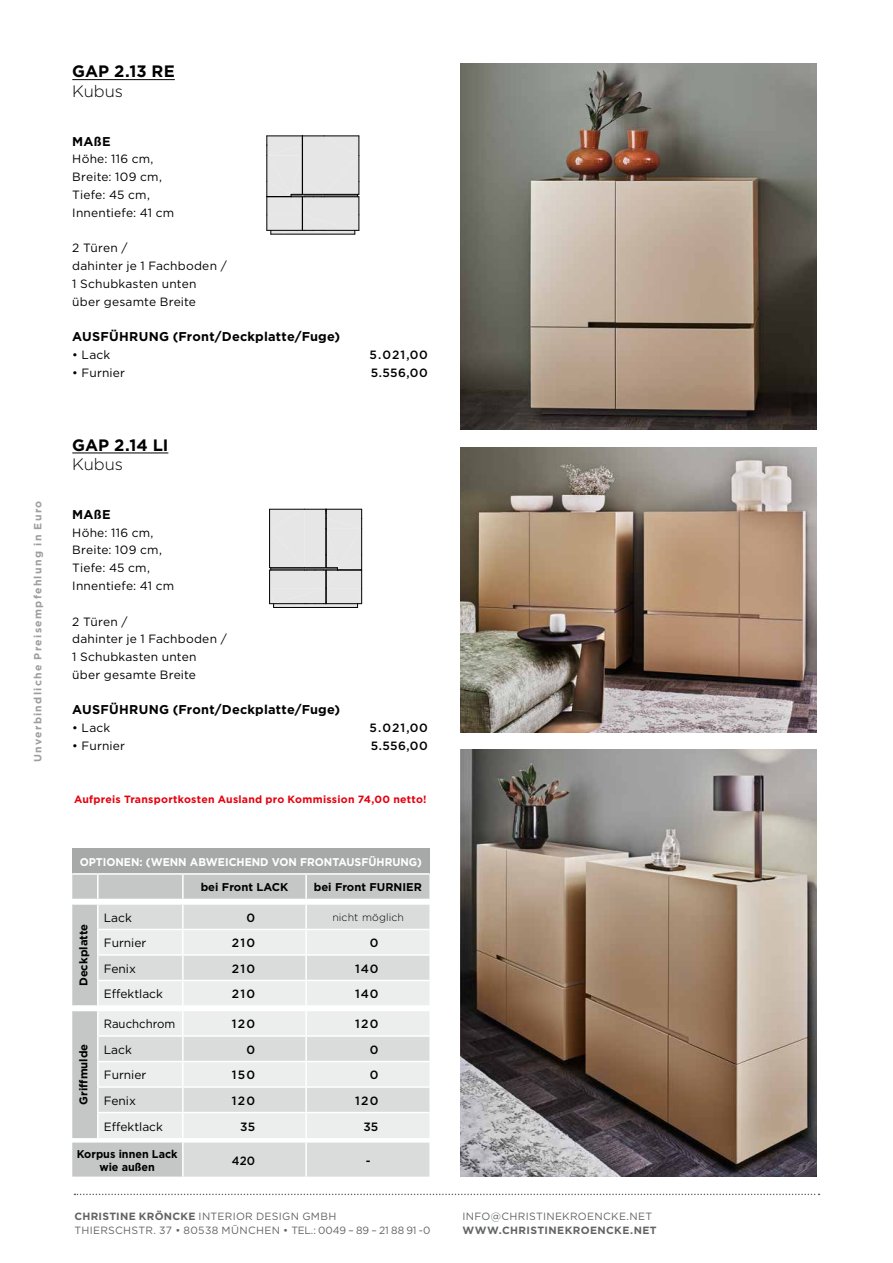
<style>
.page{position:relative;width:893px;height:1263px;background:#fff}
.page>*{position:absolute;margin:0;border:0;box-sizing:border-box;transform-origin:0 0}
.t1{font:700 16.5px "Gotham";letter-spacing:-.005em;color:#000}
.t2{font:300 16.5px "Gotham";color:#000}
.t3{font:700 12.75px "Gotham";letter-spacing:.02em;color:#000}
.t4{font:12px/17.7px "Gotham";letter-spacing:.015em;color:#000}
.t5{font:500 12px "Gotham";letter-spacing:.08em;color:#000}
.t6{font:12px "Gotham";letter-spacing:.015em;color:#000;scale:.95 1}
.t7{font:500 12px "Gotham";letter-spacing:.08em;color:#000;scale:.95 1}
.t8{font:700 11.25px "Gotham";color:#000}
.t9{font:700 11.25px "Gotham";color:#fff;scale:.95 1}
.t10{font:700 11.25px/13.5px "Gotham";color:#000;text-align:center;scale:.96 1}
.t11{font:10.5px/13.5px "Gotham";letter-spacing:.03em;color:#626463}
.t12{font:700 10.5px "Gotham";letter-spacing:.025em;color:#e7000e}
.t13{font:700 10.5px "Gotham";letter-spacing:.125em;color:#9d9e9e}
.t14{font:700 10.5px "Gotham";letter-spacing:.04em;color:#626463}
.t15{font:300 10.5px "Gotham";letter-spacing:.01em;color:#000}
.t16{font:8.55px "Arial";color:#000}
.s1{font-weight:700}
</style>
<div class="page">
<svg style="left:74px;top:1193px;width:746px;height:2px"></svg>
<hr style="left:72px;top:79px;width:103px;height:1px;background:#000">
<hr style="left:72px;top:453px;width:96px;height:1px;background:#000">
<hr style="left:271px;top:234px;width:84px;height:1px;background:#000">
<svg style="left:266px;top:136px;width:94px;height:98px;background:#d2d2d2"></svg>
<hr style="left:274px;top:607px;width:84px;height:1px;background:#000">
<svg style="left:269px;top:509px;width:93px;height:98px;background:#d4d4d4"></svg>
<img style="left:460px;top:64px;width:356px;height:366px">
<img style="left:460px;top:448px;width:356px;height:284px">
<img style="left:460px;top:750px;width:356px;height:426px">
<div style="left:72px;top:848px;width:357px;height:26px;background:#a7a9a9"></div>
<div style="left:72px;top:875px;width:357px;height:301px;background:#c5c7c7"></div>
<svg style="left:98px;top:1138px;width:331px;height:38px;background:#d9dada"></svg>
<svg style="left:99px;top:1011px;width:330px;height:127px;background:#e5e6e6"></svg>
<hr style="left:72px;top:873px;width:26px;height:2px;background:#fff">
<hr style="left:98px;top:873px;width:85px;height:2px;background:#fff">
<hr style="left:97px;top:875px;width:2px;height:24px;background:#fff">
<hr style="left:183px;top:873px;width:123px;height:2px;background:#fff">
<hr style="left:182px;top:875px;width:2px;height:24px;background:#fff">
<hr style="left:306px;top:873px;width:123px;height:2px;background:#fff">
<hr style="left:305px;top:875px;width:2px;height:24px;background:#fff">
<hr style="left:97px;top:1011px;width:2px;height:24px;background:#fff">
<hr style="left:182px;top:1011px;width:2px;height:24px;background:#fff">
<hr style="left:97px;top:1035px;width:86px;height:2px;background:#fff">
<hr style="left:97px;top:1037px;width:2px;height:24px;background:#fff">
<hr style="left:183px;top:1035px;width:123px;height:2px;background:#fff">
<hr style="left:182px;top:1037px;width:2px;height:24px;background:#fff">
<hr style="left:306px;top:1035px;width:123px;height:2px;background:#fff">
<hr style="left:305px;top:1037px;width:2px;height:24px;background:#fff">
<hr style="left:97px;top:1061px;width:86px;height:1px;background:#fff">
<hr style="left:97px;top:1062px;width:2px;height:24px;background:#fff">
<hr style="left:183px;top:1061px;width:123px;height:1px;background:#fff">
<hr style="left:182px;top:1062px;width:2px;height:24px;background:#fff">
<hr style="left:306px;top:1061px;width:123px;height:1px;background:#fff">
<hr style="left:97px;top:1086px;width:86px;height:2px;background:#fff">
<hr style="left:97px;top:1088px;width:2px;height:24px;background:#fff">
<hr style="left:183px;top:1086px;width:123px;height:2px;background:#fff">
<hr style="left:182px;top:1088px;width:2px;height:24px;background:#fff">
<hr style="left:306px;top:1086px;width:123px;height:2px;background:#fff">
<hr style="left:305px;top:1088px;width:2px;height:24px;background:#fff">
<hr style="left:97px;top:1112px;width:86px;height:1px;background:#fff">
<hr style="left:97px;top:1113px;width:2px;height:25px;background:#fff">
<hr style="left:183px;top:1112px;width:123px;height:1px;background:#fff">
<hr style="left:182px;top:1113px;width:2px;height:25px;background:#fff">
<hr style="left:306px;top:1112px;width:123px;height:1px;background:#fff">
<hr style="left:182px;top:1142px;width:2px;height:34px;background:#fff">
<hr style="left:305px;top:1011px;width:2px;height:24px;background:#fff">
<hr style="left:305px;top:1062px;width:2px;height:24px;background:#fff">
<hr style="left:305px;top:1113px;width:2px;height:25px;background:#fff">
<hr style="left:305px;top:1142px;width:2px;height:34px;background:#fff">
<svg style="left:72px;top:899px;width:357px;height:112px"></svg>
<hr style="left:98px;top:1005px;width:85px;height:2px;background:#fff">
<hr style="left:183px;top:1005px;width:123px;height:2px;background:#fff">
<hr style="left:306px;top:1005px;width:123px;height:2px;background:#fff">
<p class="t13" style="left:32px;top:762px;width:263px;rotate:-90deg">Unverbindliche Preisempfehlung in Euro</p>
<h1 class="t1" style="left:72px;top:62px;width:104px">GAP 2.13 RE</h1>
<h1 class="t2" style="left:72px;top:82px;width:52px">Kubus</h1>
<p class="t3" style="left:72px;top:134px;width:40px">MAßE</p>
<p class="t4" style="left:72px;top:150px;width:103px">Höhe: 116 cm,<br>Breite: 109 cm,<br>Tiefe: 45 cm,<br>Innentiefe: 41 cm</p>
<p class="t4" style="left:72px;top:239px;width:156px">2 Türen /<br>dahinter je 1 Fachboden /<br>1 Schubkasten unten über gesamte Breite</p>
<p class="t3" style="left:72px;top:329px;width:269px">AUSFÜHRUNG (Front/Deckplatte/Fuge)</p>
<p class="t4" style="left:72px;top:346px;width:40px">• Lack</p>
<p class="t5" style="left:370px;top:348px;width:60px">5.021,00</p>
<p class="t4" style="left:72px;top:363px;width:54px">• Furnier</p>
<p class="t5" style="left:371px;top:366px;width:59px">5.556,00</p>
<h1 class="t1" style="left:72px;top:435px;width:98px">GAP 2.14 LI</h1>
<h1 class="t2" style="left:72px;top:455px;width:52px">Kubus</h1>
<p class="t3" style="left:72px;top:507px;width:40px">MAßE</p>
<p class="t4" style="left:72px;top:523px;width:103px">Höhe: 116 cm,<br>Breite: 109 cm,<br>Tiefe: 45 cm,<br>Innentiefe: 41 cm</p>
<p class="t4" style="left:72px;top:612px;width:156px">2 Türen /<br>dahinter je 1 Fachboden /<br>1 Schubkasten unten über gesamte Breite</p>
<p class="t3" style="left:72px;top:702px;width:269px">AUSFÜHRUNG (Front/Deckplatte/Fuge)</p>
<p class="t4" style="left:72px;top:719px;width:40px">• Lack</p>
<p class="t5" style="left:370px;top:721px;width:60px">5.021,00</p>
<p class="t4" style="left:72px;top:737px;width:54px">• Furnier</p>
<p class="t5" style="left:371px;top:739px;width:59px">5.556,00</p>
<p class="t16" style="left:385px;top:727px;width:41px">Kommode</p>
<p class="t12" style="left:74px;top:793px;width:354px">Aufpreis Transportkosten Ausland pro Kommission 74,00 netto!</p>
<p class="t9" style="left:80px;top:855px;width:362px">OPTIONEN: (WENN ABWEICHEND VON FRONTAUSFÜHRUNG)</p>
<p class="t8" style="left:201px;top:881px;width:89px">bei Front LACK</p>
<p class="t8" style="left:314px;top:881px;width:110px">bei Front FURNIER</p>
<p class="t8" style="left:77px;top:986px;width:64px;rotate:-90deg">Deckplatte</p>
<p class="t16" style="left:383px;top:886px;width:45px">Homeoffice</p>
<p class="t4" style="left:104px;top:908px;width:30px">Lack</p>
<p class="t5" style="left:246px;top:911px;width:10px">0</p>
<p class="t15" style="left:332px;top:912px;width:73px">nicht möglich</p>
<p class="t4" style="left:104px;top:934px;width:44px">Furnier</p>
<p class="t5" style="left:232px;top:936px;width:25px">210</p>
<p class="t5" style="left:370px;top:936px;width:10px">0</p>
<p class="t4" style="left:104px;top:959px;width:34px">Fenix</p>
<p class="t5" style="left:232px;top:962px;width:25px">210</p>
<p class="t5" style="left:355px;top:962px;width:25px">140</p>
<p class="t4" style="left:104px;top:985px;width:61px">Effektlack</p>
<p class="t5" style="left:232px;top:987px;width:25px">210</p>
<p class="t5" style="left:355px;top:987px;width:25px">140</p>
<p class="t6" style="left:104px;top:1017px;width:77px">Rauchchrom</p>
<p class="t5" style="left:232px;top:1017px;width:25px">120</p>
<p class="t5" style="left:355px;top:1017px;width:25px">120</p>
<p class="t4" style="left:104px;top:1040px;width:30px">Lack</p>
<p class="t5" style="left:246px;top:1043px;width:10px">0</p>
<p class="t5" style="left:370px;top:1043px;width:10px">0</p>
<p class="t4" style="left:104px;top:1066px;width:44px">Furnier</p>
<p class="t5" style="left:232px;top:1068px;width:25px">150</p>
<p class="t5" style="left:370px;top:1068px;width:10px">0</p>
<p class="t4" style="left:104px;top:1091px;width:34px">Fenix</p>
<p class="t5" style="left:232px;top:1094px;width:25px">120</p>
<p class="t5" style="left:355px;top:1094px;width:25px">120</p>
<p class="t4" style="left:104px;top:1117px;width:61px">Effektlack</p>
<p class="t5" style="left:240px;top:1120px;width:16px">35</p>
<p class="t5" style="left:363px;top:1120px;width:16px">35</p>
<p class="t10" style="left:77px;top:1146px;width:107px">Korpus innen Lack wie außen</p>
<p class="t7" style="left:232px;top:1153px;width:26px">420</p>
<p class="t5" style="left:366px;top:1153px;width:6px">-</p>
<p class="t8" style="left:77px;top:1105px;width:63px;rotate:-90deg">Griffmulde</p>
<p class="t11" style="left:74px;top:1210px;width:358px"><span class="s1">CHRISTINE KRÖNCKE</span> INTERIOR DESIGN GMBH<br>THIERSCHSTR. 37 • 80538 MÜNCHEN • TEL.: 0049 – 89 – 21 88 91 -0</p>
<p class="t11" style="left:462px;top:1210px;width:191px">INFO@CHRISTINEKROENCKE.NET</p>
<p class="t14" style="left:462px;top:1224px;width:196px">WWW.CHRISTINEKROENCKE.NET</p>
</div>
